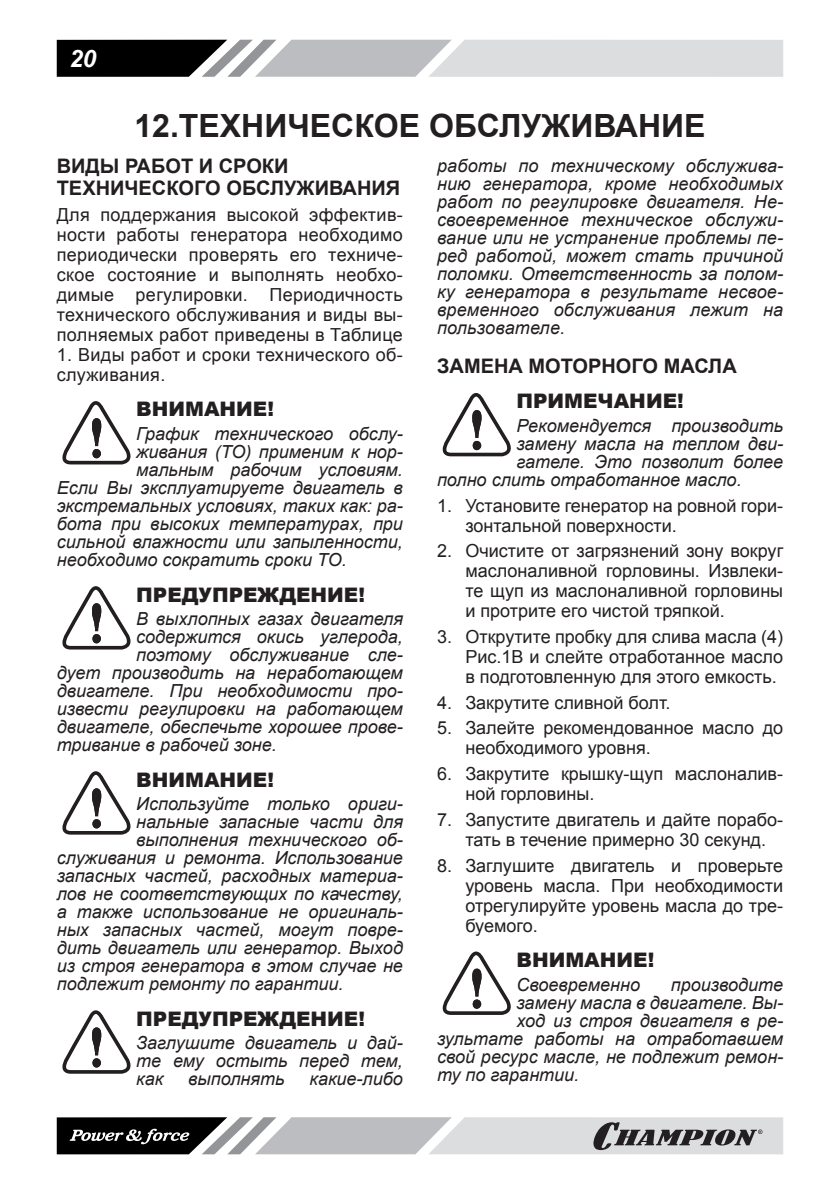
<style>
.page{position:relative;width:840px;height:1191px;background:#fff}
.page>*{position:absolute;margin:0;border:0;box-sizing:border-box;transform-origin:0 0}
.Заголовок_1{font:700 32px "Arial";color:#231f20}
.t1{font:italic 700 24px "Arial";color:#fff}
.ВНИМАНИЕ{font:900 20px "Arial";color:#231f20}
.Заголовок2{font:700 20px/22px "Arial";color:#231f20}
.ВНИМАНИЕ_ТЕКСТ{font:italic 18px/18px "Arial";color:#231f20;text-align:justify}
.Текст_список{font:18px/20px "Arial";color:#231f20}
.Текст_основной{font:18px/20px "Arial";letter-spacing:.02em;color:#231f20;text-align:justify}
</style>
<div class="page">
<svg style="left:57px;top:40px;width:725px;height:37px;background:#a7a8a9"></svg>
<svg style="left:57px;top:1117px;width:725px;height:37px;background:#a1a1a3"></svg>
<svg style="left:62px;top:401px;width:69px;height:63px"></svg>
<svg style="left:62px;top:586px;width:69px;height:63px"></svg>
<svg style="left:62px;top:771px;width:69px;height:63px"></svg>
<svg style="left:62px;top:1010px;width:69px;height:63px"></svg>
<svg style="left:442px;top:393px;width:69px;height:63px"></svg>
<svg style="left:442px;top:951px;width:69px;height:64px"></svg>
<h2 class="t1" style="left:70px;top:42px;width:28px">20</h2>
<p class="Заголовок_1" style="left:134px;top:104px;width:572px">12.ТЕХНИЧЕСКОЕ ОБСЛУЖИВАНИЕ</p>
<p class="Заголовок2" style="left:57px;top:156px;width:345px">ВИДЫ РАБОТ И СРОКИ<br>ТЕХНИЧЕСКОГО ОБСЛУЖИВАНИЯ</p>
<p class="Текст_основной" style="left:57px;top:205px;width:347px">Для поддержания высокой эффектив&shy;ности работы генератора необходимо периодически проверять его техниче&shy;ское состояние и выполнять необхо&shy;димые регулировки. Периодичность технического обслуживания и виды вы&shy;полняемых работ приведены в Таблице</p>
<p class="Текст_основной" style="left:57px;top:345px;width:347px">1. Виды работ и сроки технического об&shy;служивания.</p>
<p class="ВНИМАНИЕ" style="left:136px;top:395px;width:139px">ВНИМАНИЕ!</p>
<p class="ВНИМАНИЕ_ТЕКСТ" style="left:136px;top:425px;width:268px">График технического обслу-</p>
<p class="ВНИМАНИЕ_ТЕКСТ" style="left:136px;top:443px;width:268px">живания (ТО) применим к нор-</p>
<p class="ВНИМАНИЕ_ТЕКСТ" style="left:136px;top:461px;width:268px">мальным рабочим условиям.</p>
<p class="ВНИМАНИЕ_ТЕКСТ" style="left:57px;top:479px;width:347px">Если Вы эксплуатируете двигатель в</p>
<p class="ВНИМАНИЕ_ТЕКСТ" style="left:57px;top:497px;width:347px">экстремальных условиях, таких как: ра-</p>
<p class="ВНИМАНИЕ_ТЕКСТ" style="left:57px;top:515px;width:347px">бота при высоких температурах, при</p>
<p class="ВНИМАНИЕ_ТЕКСТ" style="left:57px;top:533px;width:347px">сильной влажности или запыленности,</p>
<p class="ВНИМАНИЕ_ТЕКСТ" style="left:57px;top:551px;width:291px">необходимо сократить сроки ТО.</p>
<p class="ВНИМАНИЕ" style="left:136px;top:580px;width:230px">ПРЕДУПРЕЖДЕНИЕ!</p>
<p class="ВНИМАНИЕ_ТЕКСТ" style="left:136px;top:610px;width:268px">В выхлопных газах двигателя</p>
<p class="ВНИМАНИЕ_ТЕКСТ" style="left:136px;top:628px;width:268px">содержится окись углерода,</p>
<p class="ВНИМАНИЕ_ТЕКСТ" style="left:136px;top:646px;width:268px">поэтому обслуживание сле-</p>
<p class="ВНИМАНИЕ_ТЕКСТ" style="left:57px;top:664px;width:347px">дует производить на неработающем</p>
<p class="ВНИМАНИЕ_ТЕКСТ" style="left:57px;top:682px;width:347px">двигателе. При необходимости про-</p>
<p class="ВНИМАНИЕ_ТЕКСТ" style="left:57px;top:700px;width:347px">извести регулировки на работающем</p>
<p class="ВНИМАНИЕ_ТЕКСТ" style="left:57px;top:718px;width:347px">двигателе, обеспечьте хорошее прове-</p>
<p class="ВНИМАНИЕ_ТЕКСТ" style="left:57px;top:736px;width:221px">тривание в рабочей зоне.</p>
<p class="ВНИМАНИЕ" style="left:136px;top:765px;width:139px">ВНИМАНИЕ!</p>
<p class="ВНИМАНИЕ_ТЕКСТ" style="left:136px;top:795px;width:268px">Используйте только ориги-</p>
<p class="ВНИМАНИЕ_ТЕКСТ" style="left:136px;top:813px;width:268px">нальные запасные части для</p>
<p class="ВНИМАНИЕ_ТЕКСТ" style="left:136px;top:831px;width:268px">выполнения технического об-</p>
<p class="ВНИМАНИЕ_ТЕКСТ" style="left:57px;top:849px;width:347px">служивания и ремонта. Использование</p>
<p class="ВНИМАНИЕ_ТЕКСТ" style="left:57px;top:867px;width:347px">запасных частей, расходных материа-</p>
<p class="ВНИМАНИЕ_ТЕКСТ" style="left:57px;top:885px;width:347px">лов не соответствующих по качеству,</p>
<p class="ВНИМАНИЕ_ТЕКСТ" style="left:57px;top:903px;width:347px">а также использование не оригиналь-</p>
<p class="ВНИМАНИЕ_ТЕКСТ" style="left:57px;top:921px;width:347px">ных запасных частей, могут повре-</p>
<p class="ВНИМАНИЕ_ТЕКСТ" style="left:57px;top:939px;width:347px">дить двигатель или генератор. Выход</p>
<p class="ВНИМАНИЕ_ТЕКСТ" style="left:57px;top:957px;width:347px">из строя генератора в этом случае не</p>
<p class="ВНИМАНИЕ_ТЕКСТ" style="left:57px;top:975px;width:288px">подлежит ремонту по гарантии.</p>
<p class="ВНИМАНИЕ" style="left:136px;top:1004px;width:230px">ПРЕДУПРЕЖДЕНИЕ!</p>
<p class="ВНИМАНИЕ_ТЕКСТ" style="left:136px;top:1034px;width:268px">Заглушите двигатель и дай&shy;те ему остыть перед тем, как</p>
<p class="ВНИМАНИЕ_ТЕКСТ" style="left:437px;top:157px;width:347px">работы по техническому обслужива&shy;нию генератора, кроме необходимых работ по регулировке двигателя. Не&shy;своевременное техническое обслужи&shy;вание или не устранение проблемы пе&shy;ред работой, может стать причиной поломки. Ответственность за полом&shy;ку генератора в результате несвое&shy;временного обслуживания лежит на пользователе.</p>
<p class="Заголовок2" style="left:437px;top:355px;width:301px">ЗАМЕНА МОТОРНОГО МАСЛА</p>
<p class="ВНИМАНИЕ" style="left:516px;top:387px;width:169px">ПРИМЕЧАНИЕ!</p>
<p class="ВНИМАНИЕ_ТЕКСТ" style="left:516px;top:417px;width:268px">Рекомендуется производить</p>
<p class="ВНИМАНИЕ_ТЕКСТ" style="left:516px;top:435px;width:268px">замену масла на теплом дви-</p>
<p class="ВНИМАНИЕ_ТЕКСТ" style="left:516px;top:453px;width:268px">гателе. Это позволит более</p>
<p class="ВНИМАНИЕ_ТЕКСТ" style="left:437px;top:471px;width:306px">полно слить отработанное масло.</p>
<p class="Текст_список" style="left:465px;top:495px;width:319px;text-indent:-28px">1. Установите генератор на ровной гори&shy;зонтальной поверхности.</p>
<p class="Текст_список" style="left:465px;top:541px;width:319px;text-align:justify;text-indent:-28px">2. Очистите от загрязнений зону вокруг маслоналивной горловины. Извлеки&shy;те щуп из маслоналивной горловины и протрите его чистой тряпкой.</p>
<p class="Текст_список" style="left:465px;top:627px;width:319px;text-align:justify;text-indent:-28px">3. Открутите пробку для слива масла (4)<br>Рис.1В и слейте отработанное масло в подготовленную для этого емкость.</p>
<p class="Текст_список" style="left:437px;top:692px;width:235px">4. Закрутите сливной болт.</p>
<p class="Текст_список" style="left:465px;top:718px;width:319px;text-indent:-28px">5. Залейте рекомендованное масло до необходимого уровня.</p>
<p class="Текст_список" style="left:465px;top:764px;width:319px;text-indent:-28px">6. Закрутите крышку-щуп маслоналив&shy;ной горловины.</p>
<p class="Текст_список" style="left:465px;top:809px;width:319px;text-indent:-28px">7. Запустите двигатель и дайте порабо&shy;тать в течение примерно 30 секунд.</p>
<p class="Текст_список" style="left:465px;top:855px;width:319px;text-align:justify;text-indent:-28px">8. Заглушите двигатель и проверьте уровень масла. При необходимости отрегулируйте уровень масла до тре&shy;буемого.</p>
<p class="ВНИМАНИЕ" style="left:516px;top:945px;width:139px">ВНИМАНИЕ!</p>
<p class="ВНИМАНИЕ_ТЕКСТ" style="left:516px;top:975px;width:125px">Своевременно</p>
<p class="ВНИМАНИЕ_ТЕКСТ" style="left:670px;top:975px;width:114px">производите</p>
<p class="ВНИМАНИЕ_ТЕКСТ" style="left:516px;top:993px;width:268px">замену масла в двигателе. Вы-</p>
<p class="ВНИМАНИЕ_ТЕКСТ" style="left:516px;top:1011px;width:268px">ход из строя двигателя в ре-</p>
<p class="ВНИМАНИЕ_ТЕКСТ" style="left:437px;top:1029px;width:347px">зультате работы на отработавшем</p>
<p class="ВНИМАНИЕ_ТЕКСТ" style="left:437px;top:1047px;width:347px">свой ресурс масле, не подлежит ремон-</p>
<p class="ВНИМАНИЕ_ТЕКСТ" style="left:437px;top:1065px;width:144px">ту по гарантии.</p>
<p class="ВНИМАНИЕ_ТЕКСТ" style="left:188px;top:1070px;width:98px">выполнять</p>
<p class="ВНИМАНИЕ_ТЕКСТ" style="left:309px;top:1070px;width:95px">какие-либо</p>
</div>
